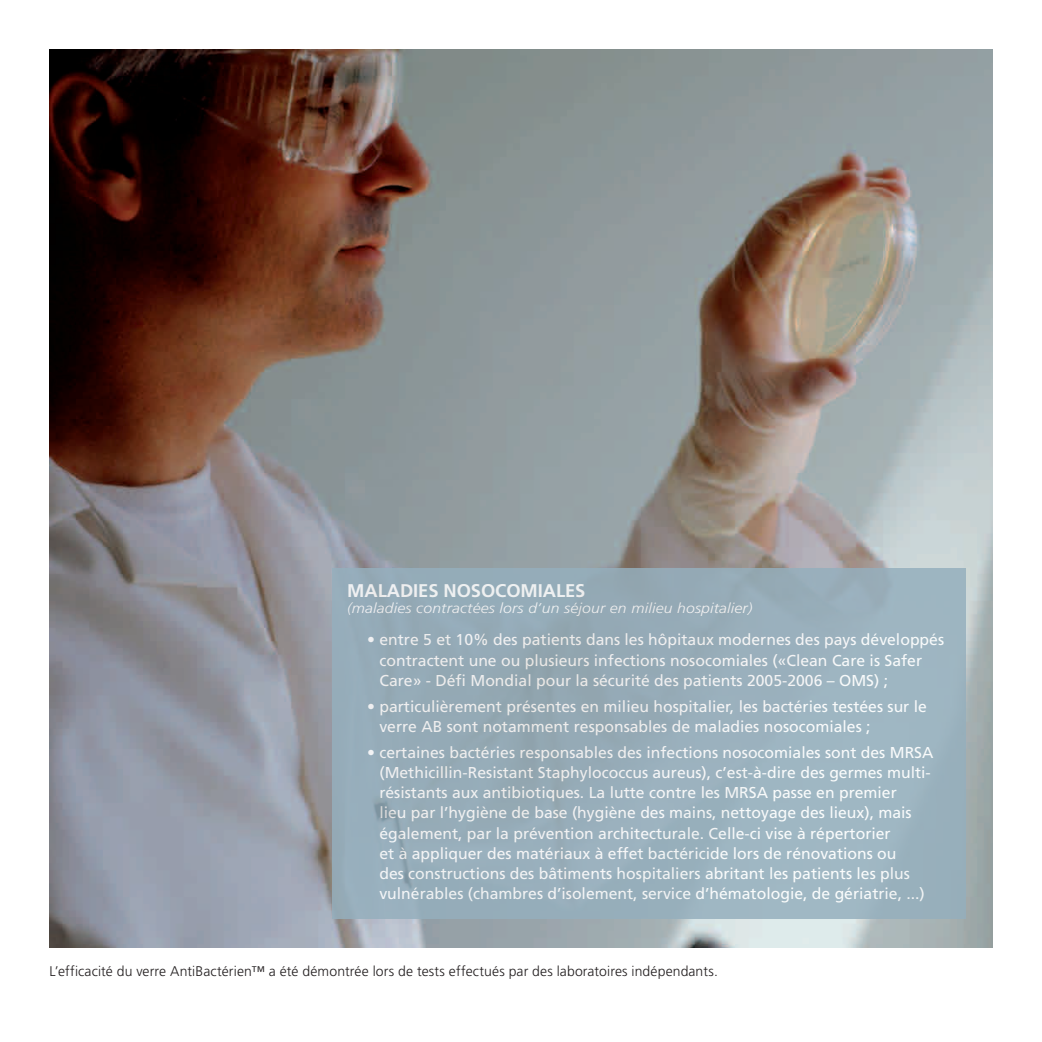
<style>
.page{position:relative;width:1042px;height:1042px;background:#fff}
.page>*{position:absolute;margin:0;border:0;box-sizing:border-box;transform-origin:0 0}
.t1{font:700 18.38px "Frutiger LT Std";letter-spacing:-.005em;color:#fff}
.t2{font:15.75px/20.1px "Frutiger LT Std";color:#fff}
.t3{font:italic 300 14.17px "Frutiger LT Std";letter-spacing:.01em;color:#fff;scale:1.11 1}
.légende{font:300 14px "Frutiger LT Std";letter-spacing:.01em;color:#231f20}
</style>
<div class="page">
<img style="left:50px;top:50px;width:942px;height:897px">
<div style="left:332px;top:568px;width:634px;height:351px;background:#95afbd"></div>
<p class="t1" style="left:347px;top:580px;width:240px">MALADIES NOSOCOMIALES</p>
<p class="t3" style="left:347px;top:600px;width:366px">(maladies contractées lors d’un séjour en milieu hospitalier)</p>
<p class="t2" style="left:379px;top:630px;width:566px;text-indent:-12px">• entre 5 et 10% des patients dans les hôpitaux modernes des pays développés contractent une ou plusieurs infections nosocomiales («Clean Care is Safer<br>Care» - Défi Mondial pour la sécurité des patients 2005-2006 – OMS) ;</p>
<p class="t2" style="left:379px;top:696px;width:549px;text-indent:-12px">• particulièrement présentes en milieu hospitalier, les bactéries testées sur le verre AB sont notamment responsables de maladies nosocomiales ;</p>
<p class="t2" style="left:379px;top:742px;width:555px;text-indent:-12px">• certaines bactéries responsables des infections nosocomiales sont des MRSA (Methicillin-Resistant Staphylococcus aureus), c’est-à-dire des germes multi&shy;résistants aux antibiotiques. La lutte contre les MRSA passe en premier<br>lieu par l’hygiène de base (hygiène des mains, nettoyage des lieux), mais également, par la prévention architecturale. Celle-ci vise à répertorier<br>et à appliquer des matériaux à effet bactéricide lors de rénovations ou<br>des constructions des bâtiments hospitaliers abritant les patients les plus vulnérables (chambres d’isolement, service d’hématologie, de gériatrie, ...)</p>
<p class="légende" style="left:50px;top:963px;width:670px">L’efficacité du verre AntiBactérien™ a été démontrée lors de tests effectués par des laboratoires indépendants.</p>
</div>
